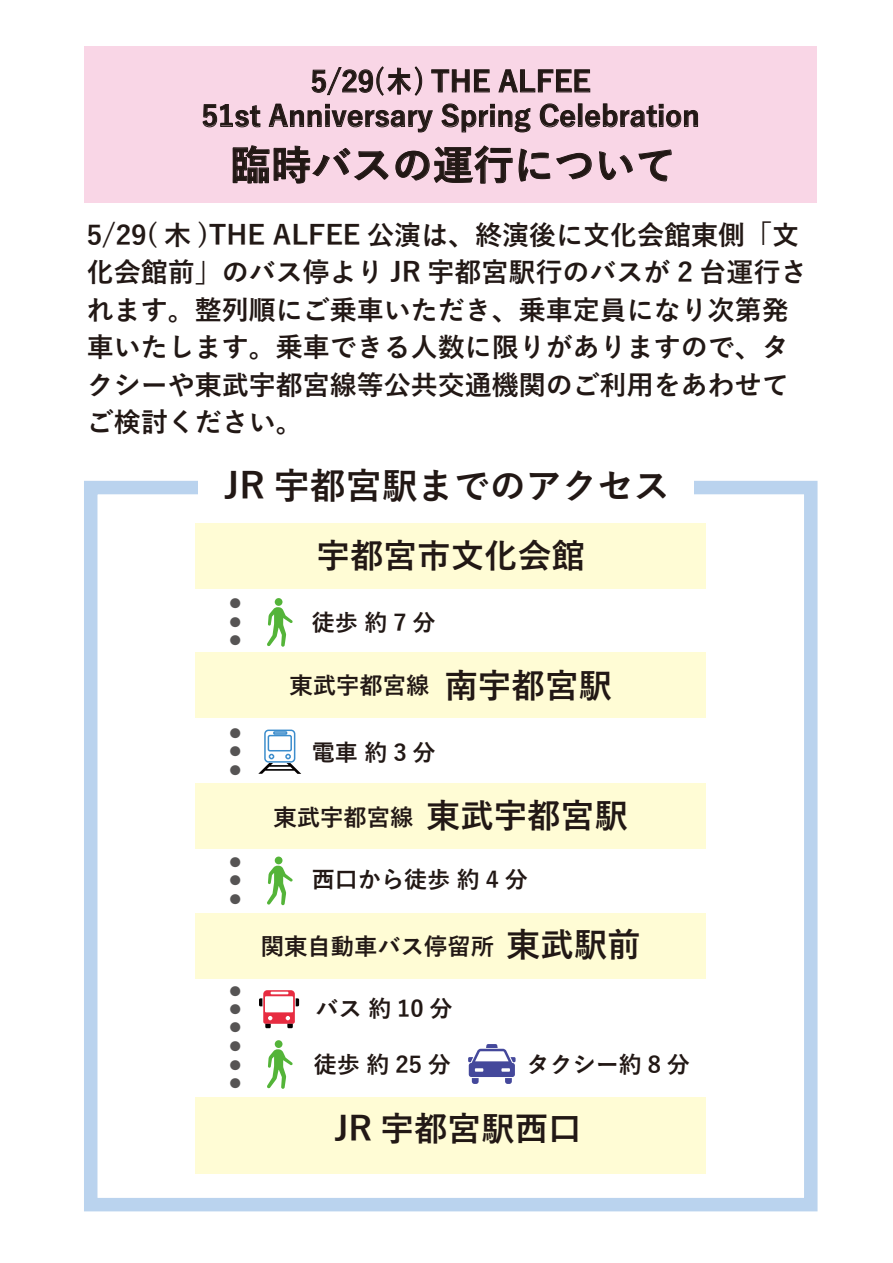
<style>
.page{position:relative;width:893px;height:1263px;background:#fff}
.page>*{position:absolute;margin:0;border:0;box-sizing:border-box;transform-origin:0 0}
.t1{font:700 40.5px "Yu Gothic";color:#221815}
.t2{font:700 36px "Yu Gothic";color:#221815}
.t3{font:700 33.6px "Yu Gothic";color:#221815}
.t4{font:700 28.5px/34.5px "Yu Gothic";color:#221815;text-align:center}
.t5{font:700 27px/37.5px "Yu Gothic";color:#221815}
.t6{font:700 23.4px "Yu Gothic";color:#221815}
.t7{font:700 23.1px "Yu Gothic";color:#221815}
.t8{font:700 11.7px "Yu Gothic";color:#565454}
.s1{font-size:33.6px}
</style>
<div class="page">
<div style="left:85px;top:46px;width:732px;height:156px;background:#f9d6e6"></div>
<div style="left:84px;top:481px;width:733px;height:730px;border:14px solid #bad3ee"></div>
<div style="left:196px;top:783px;width:510px;height:65px;background:#fffcd5"></div>
<div style="left:196px;top:913px;width:510px;height:65px;background:#fffcd5"></div>
<div style="left:196px;top:652px;width:510px;height:66px;background:#fffcd5"></div>
<div style="left:196px;top:1097px;width:510px;height:76px;background:#fffcd5"></div>
<div style="left:196px;top:523px;width:510px;height:66px;background:#fffcd5"></div>
<svg style="left:258px;top:729px;width:43px;height:45px"></svg>
<div style="left:275px;top:856px;width:7px;height:8px;background:#54b439;border-radius:50%"></div>
<svg style="left:267px;top:866px;width:26px;height:39px"></svg>
<div style="left:275px;top:598px;width:7px;height:8px;background:#54b439;border-radius:50%"></div>
<svg style="left:267px;top:607px;width:26px;height:40px"></svg>
<svg style="left:259px;top:990px;width:40px;height:38px"></svg>
<div style="left:275px;top:1040px;width:7px;height:8px;background:#54b439;border-radius:50%"></div>
<svg style="left:267px;top:1049px;width:26px;height:40px"></svg>
<svg style="left:468px;top:1044px;width:48px;height:40px"></svg>
<div style="left:199px;top:465px;width:495px;height:36px;background:#fff"></div>
<svg style="left:312px;top:66px;width:110px;height:30px"></svg>
<svg style="left:431px;top:69px;width:59px;height:23px"></svg>
<svg style="left:499px;top:69px;width:91px;height:23px"></svg>
<svg style="left:203px;top:104px;width:57px;height:23px"></svg>
<svg style="left:269px;top:104px;width:164px;height:28px"></svg>
<svg style="left:442px;top:104px;width:88px;height:28px"></svg>
<svg style="left:540px;top:104px;width:35px;height:23px"></svg>
<div style="left:578px;top:104px;width:4px;height:23px;border:1px solid #221815"></div>
<svg style="left:585px;top:104px;width:113px;height:23px"></svg>
<svg style="left:233px;top:145px;width:155px;height:38px"></svg>
<svg style="left:396px;top:146px;width:117px;height:57px"></svg>
<svg style="left:519px;top:149px;width:31px;height:32px"></svg>
<svg style="left:556px;top:153px;width:36px;height:26px"></svg>
<svg style="left:599px;top:151px;width:34px;height:29px"></svg>
<svg style="left:639px;top:150px;width:33px;height:31px"></svg>
<p class="t4" style="left:202px;top:65px;width:499px">5/29( 木 ) THE ALFEE<br>51st Anniversary Spring Celebration</p>
<h1 class="t1" style="left:230px;top:142px;width:447px">臨時バスの運行について</h1>
<p class="t5" style="left:87px;top:217px;width:722px">5/29( 木 )THE ALFEE 公演は、終演後に文化会館東側「文化会館前」のバス停より JR 宇都宮駅行のバスが 2 台運行されます。整列順にご乗車いただき、乗車定員になり次第発車いたします。乗車できる人数に限りがありますので、タクシーや東武宇都宮線等公共交通機関のご利用をあわせてご検討ください。</p>
<h2 class="t2" style="left:224px;top:465px;width:447px">JR 宇都宮駅までのアクセス</h2>
<p class="t8" style="left:229px;top:646px;width:50px;rotate:-90deg">● ● ●</p>
<p class="t8" style="left:229px;top:776px;width:50px;rotate:-90deg">● ● ●</p>
<p class="t8" style="left:229px;top:904px;width:50px;rotate:-90deg">● ● ●</p>
<p class="t3" style="left:317px;top:537px;width:270px">宇都宮市文化会館</p>
<p class="t7" style="left:312px;top:609px;width:125px">徒歩 約7分</p>
<p class="t6" style="left:289px;top:672px;width:324px">東武宇都宮線 <span class="s1">南宇都宮駅</span></p>
<p class="t7" style="left:312px;top:739px;width:125px">電車 約3分</p>
<p class="t6" style="left:274px;top:804px;width:356px">東武宇都宮線<span class="s1">東武宇都宮駅</span></p>
<p class="t7" style="left:312px;top:866px;width:218px">西口から徒歩 約 4 分</p>
<p class="t6" style="left:261px;top:933px;width:382px">関東自動車バス停留所<span class="s1">東武駅前</span></p>
<p class="t8" style="left:229px;top:1089px;width:105px;rotate:-90deg">● ● ● ● ● ●</p>
<p class="t7" style="left:316px;top:995px;width:138px">バス 約 10 分</p>
<p class="t7" style="left:314px;top:1051px;width:377px">徒歩 約 25 分　　　 タクシー約 8 分</p>
<p class="t3" style="left:334px;top:1110px;width:249px">JR 宇都宮駅西口</p>
</div>
